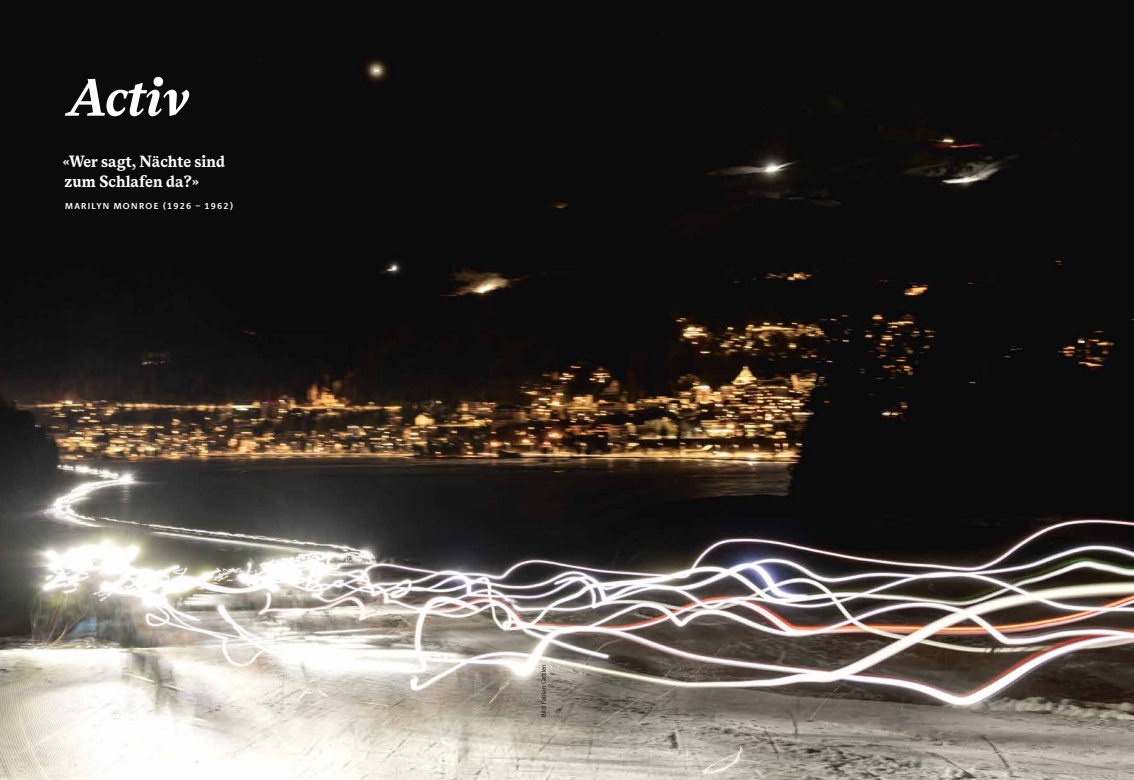
<style>
.page{position:relative;width:1134px;height:780px;background:#fff}
.page>*{position:absolute;margin:0;border:0;box-sizing:border-box;transform-origin:0 0}
.t1{font:italic 700 52.5px "Messina Serif";letter-spacing:-.005em;color:#fff}
.t2{font:700 16.25px/20.2px "Messina Serif";color:#fff}
.t3{font:700 8.75px "Berlingske Sans";letter-spacing:.14em;color:#fff}
.t4{font:6.25px "Berlingske Sans";letter-spacing:.01em;color:#000}
</style>
<div class="page">
<img style="left:0;top:0;width:1134px;height:780px">
<h1 class="t1" style="left:68px;top:57px;width:123px">Activ</h1>
<p class="t2" style="left:63px;top:151px;width:164px">«Wer sagt, Nächte sind zum Schlafen da?»</p>
<p class="t3" style="left:65px;top:199px;width:170px">MARILYN MONROE (1926 – 1962)</p>
<p class="t4" style="left:539px;top:716px;width:54px;rotate:-90deg">Bild: Fabian Gattlen</p>
</div>
